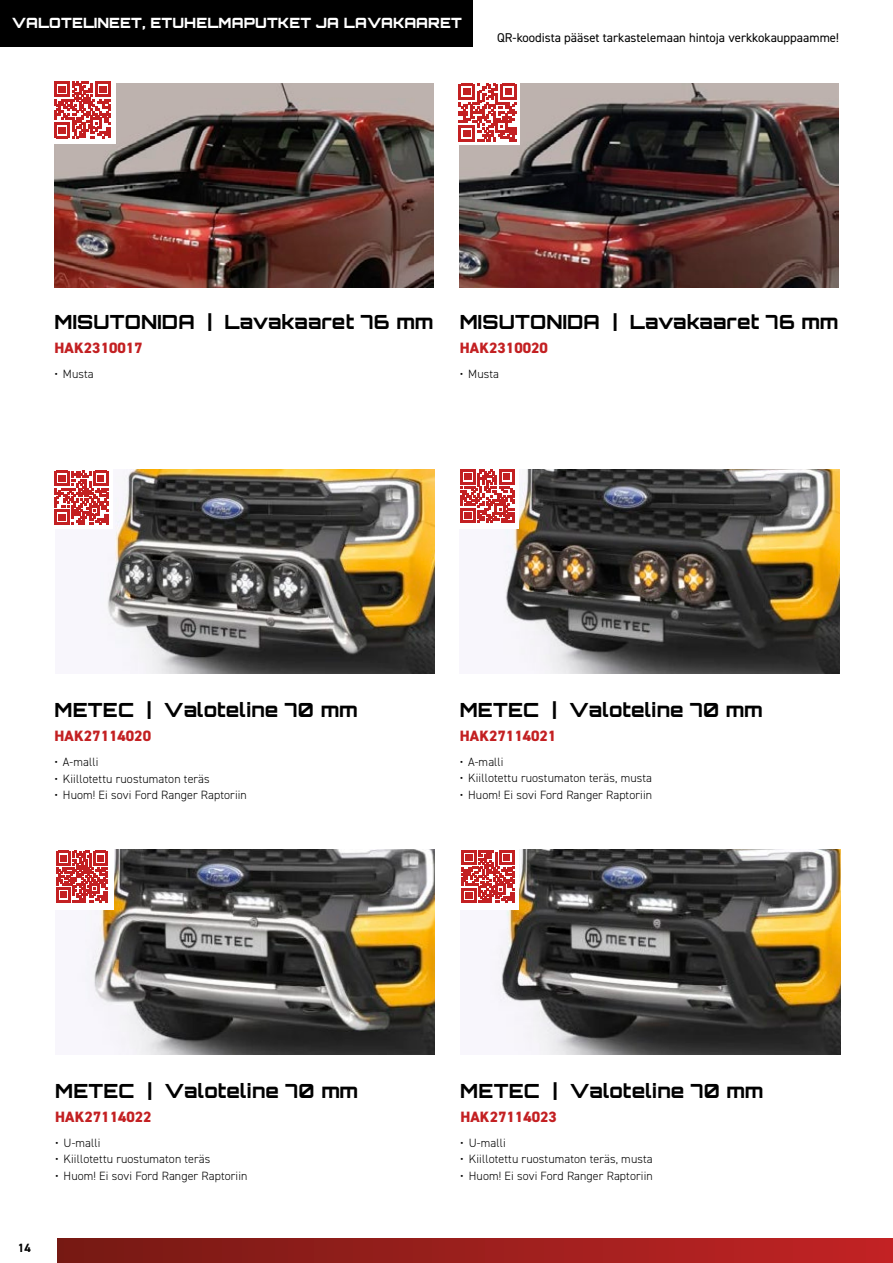
<style>
.page{position:relative;width:893px;height:1263px;background:#fff}
.page>*{position:absolute;margin:0;border:0;box-sizing:border-box;transform-origin:0 0}
.t1{font:19.5px "Orbitron";letter-spacing:.01em;color:#000}
.t2{font:800 15px "DIN2014";color:#c32022}
.t3{font:14.1px "Orbitron";letter-spacing:.01em;color:#fff}
.t4{font:12.75px "DIN2014";color:#000}
.t5{font:300 12px "DIN2014";letter-spacing:.01em;color:#000}
.t6{font:700 12px "DIN2014";color:#000}
</style>
<div class="page">
<img style="left:503px;top:469px;width:336px;height:204px">
<img style="left:491px;top:850px;width:349px;height:204px">
<div style="left:456px;top:467px;width:62px;height:62px;background:#fff"></div>
<div style="left:457px;top:847px;width:62px;height:62px;background:#fff"></div>
<img style="left:54px;top:83px;width:380px;height:205px">
<div style="left:53px;top:81px;width:62px;height:62px;background:#fff"></div>
<img style="left:460px;top:83px;width:379px;height:205px">
<svg style="left:458px;top:83px;width:62px;height:61px"></svg>
<img style="left:102px;top:469px;width:332px;height:204px">
<img style="left:82px;top:850px;width:353px;height:204px">
<svg style="left:54px;top:469px;width:58px;height:60px"></svg>
<div style="left:51px;top:847px;width:62px;height:62px;background:#fff"></div>
<div style="left:0;top:0;width:472px;height:46px;background:#000"></div>
<svg style="left:54px;top:81px;width:57px;height:57px"></svg>
<svg style="left:459px;top:84px;width:57px;height:57px"></svg>
<svg style="left:55px;top:471px;width:53px;height:54px"></svg>
<svg style="left:460px;top:469px;width:54px;height:54px"></svg>
<svg style="left:56px;top:851px;width:52px;height:51px"></svg>
<svg style="left:462px;top:850px;width:52px;height:53px"></svg>
<div style="left:57px;top:1238px;width:836px;height:25px;background:linear-gradient(to right,#751a14,#c22325)"></div>
<p class="t3" style="left:12px;top:15px;width:451px">VALOTELINEET, ETUHELMAPUTKET JA LAVAKAARET</p>
<p class="t4" style="left:497px;top:29px;width:343px">QR-koodista pääset tarkastelemaan hintoja verkkokauppaamme!</p>
<h1 class="t1" style="left:54px;top:309px;width:381px">MISUTONIDA | Lavakaaret 76 mm</h1>
<p class="t2" style="left:55px;top:337px;width:90px">HAK2310017</p>
<p class="t5" style="left:54px;top:366px;width:41px">• Musta</p>
<h1 class="t1" style="left:460px;top:309px;width:381px">MISUTONIDA | Lavakaaret 76 mm</h1>
<p class="t2" style="left:460px;top:337px;width:90px">HAK2310020</p>
<p class="t5" style="left:460px;top:366px;width:41px">• Musta</p>
<h1 class="t1" style="left:54px;top:698px;width:305px">METEC | Valoteline 70 mm</h1>
<p class="t2" style="left:55px;top:726px;width:98px">HAK27114020</p>
<p class="t5" style="left:54px;top:755px;width:45px">• A-malli</p>
<p class="t5" style="left:54px;top:771px;width:157px">• Kiillotettu ruostumaton teräs</p>
<p class="t5" style="left:54px;top:788px;width:194px">• Huom! Ei sovi Ford Ranger Raptoriin</p>
<h1 class="t1" style="left:460px;top:698px;width:305px">METEC | Valoteline 70 mm</h1>
<p class="t2" style="left:460px;top:726px;width:98px">HAK27114021</p>
<p class="t5" style="left:460px;top:754px;width:45px">• A-malli</p>
<p class="t5" style="left:460px;top:771px;width:194px">• Kiillotettu ruostumaton teräs, musta</p>
<p class="t5" style="left:460px;top:787px;width:194px">• Huom! Ei sovi Ford Ranger Raptoriin</p>
<p class="t6" style="left:18px;top:1240px;width:14px">14</p>
<h1 class="t1" style="left:55px;top:1079px;width:305px">METEC | Valoteline 70 mm</h1>
<p class="t2" style="left:55px;top:1107px;width:98px">HAK27114022</p>
<p class="t5" style="left:55px;top:1135px;width:47px">• U-malli</p>
<p class="t5" style="left:55px;top:1152px;width:157px">• Kiillotettu ruostumaton teräs</p>
<p class="t5" style="left:55px;top:1168px;width:194px">• Huom! Ei sovi Ford Ranger Raptoriin</p>
<h1 class="t1" style="left:460px;top:1078px;width:305px">METEC | Valoteline 70 mm</h1>
<p class="t2" style="left:460px;top:1106px;width:98px">HAK27114023</p>
<p class="t5" style="left:460px;top:1135px;width:47px">• U-malli</p>
<p class="t5" style="left:460px;top:1151px;width:194px">• Kiillotettu ruostumaton teräs, musta</p>
<p class="t5" style="left:460px;top:1168px;width:194px">• Huom! Ei sovi Ford Ranger Raptoriin</p>
</div>
